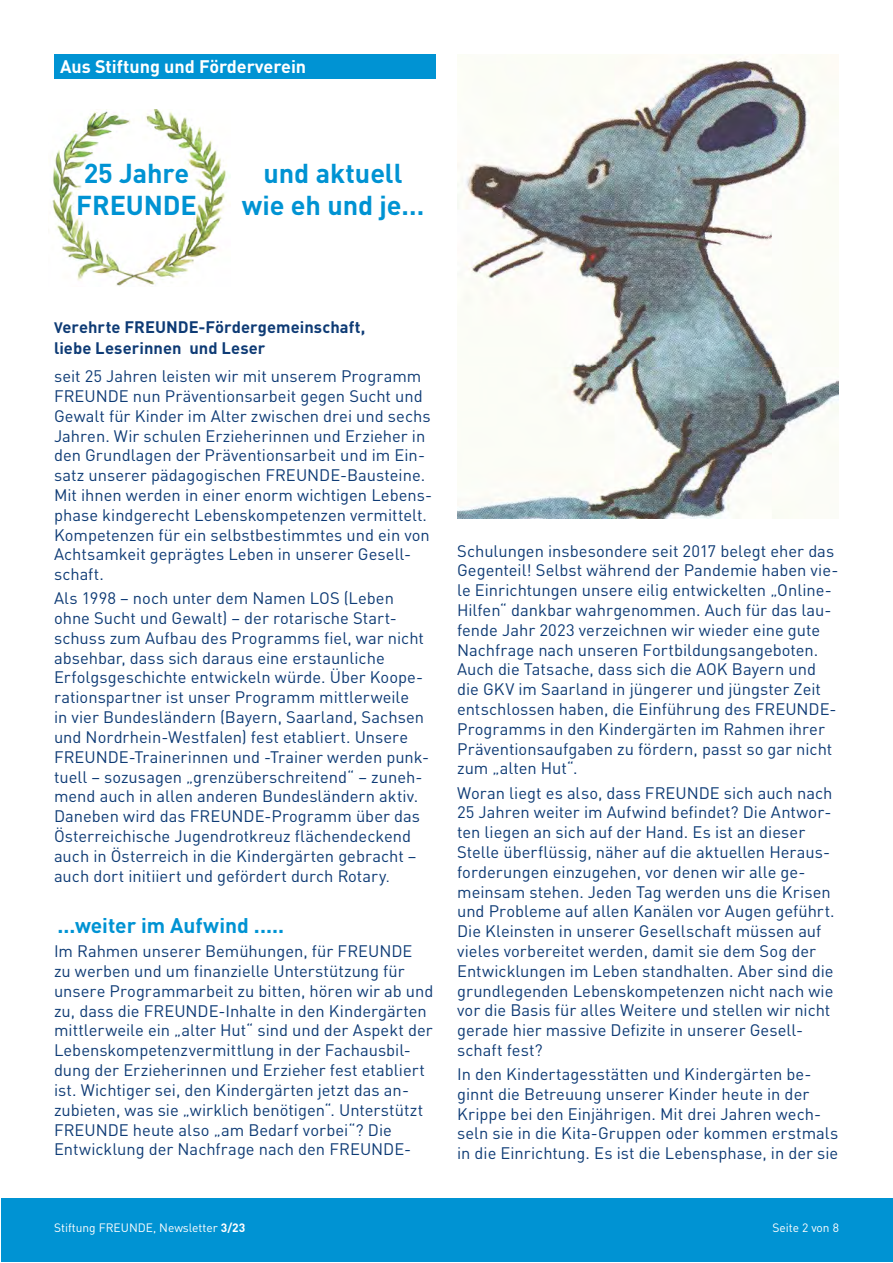
<style>
.page{position:relative;width:893px;height:1263px;background:#fff}
.page>*{position:absolute;margin:0;border:0;box-sizing:border-box;transform-origin:0 0}
.t1{font:700 27px/32.4px "DIN Pro";letter-spacing:-.005em;color:#0093d3}
.t2{font:700 21px "DIN Pro";color:#0093d3}
.t3{font:700 18px "DIN Pro";color:#fff}
.t4{font:16.5px/19.8px "DIN Pro";color:#0e3b75}
.t5{font:700 16.5px "DIN Pro";letter-spacing:.005em;color:#0e3b75}
.t6{font:12px "DIN Pro";color:#fff}
.s1{font-size:15px}
.s2{font-weight:700}
</style>
<div class="page">
<div style="left:1px;top:1198px;width:891px;height:64px;background:#0093d3"></div>
<div style="left:54px;top:54px;width:382px;height:25px;background:#0093d3"></div>
<img style="left:457px;top:54px;width:382px;height:465px">
<img style="left:52px;top:110px;width:175px;height:176px">
<p class="t3" style="left:60px;top:51px;width:248px">Aus Stiftung und Förderverein</p>
<p class="t1" style="left:76px;top:153px;width:122px">25 Jahre<br>FREUNDE</p>
<p class="t1" style="left:263px;top:154px;width:140px">und aktuell</p>
<p class="t1" style="left:242px;top:186px;width:184px">wie eh und je…</p>
<p class="t5" style="left:54px;top:314px;width:313px"><span class="s1">V</span>erehrte FREUNDE-Fördergemeinschaft,</p>
<p class="t5" style="left:54px;top:334px;width:213px">liebe Leserinnen und Leser</p>
<p class="t4" style="left:54px;top:365px;width:380px">seit 25 Jahren leisten wir mit unserem Programm FREUNDE nun Präventionsarbeit gegen Sucht und Gewalt für Kinder im Alter zwischen drei und sechs Jahren. Wir schulen Erzieherinnen und Erzieher in den Grundlagen der Präventionsarbeit und im Ein&shy;satz unserer pädagogischen FREUNDE-Bausteine.<br>Mit ihnen werden in einer enorm wichtigen Lebens&shy;phase kindgerecht Lebenskompetenzen vermittelt.<br>Kompetenzen für ein selbstbestimmtes und ein von Achtsamkeit geprägtes Leben in unserer Gesell&shy;schaft.</p>
<p class="t4" style="left:54px;top:587px;width:377px">Als 1998 – noch unter dem Namen LOS (Leben ohne Sucht und Gewalt) – der rotarische Start&shy;schuss zum Aufbau des Programms fiel, war nicht absehbar, dass sich daraus eine erstaunliche Erfolgsgeschichte entwickeln würde. Über Koope&shy;rationspartner ist unser Programm mittlerweile<br>in vier Bundesländern (Bayern, Saarland, Sachsen und Nordrhein-Westfalen) fest etabliert. Unsere FREUNDE-Trainerinnen und -Trainer werden punk&shy;tuell – sozusagen „grenzüberschreitend“ – zuneh&shy;mend auch in allen anderen Bundesländern aktiv.<br>Daneben wird das FREUNDE-Programm über das Österreichische Jugendrotkreuz flächendeckend auch in Österreich in die Kindergärten gebracht – auch dort initiiert und gefördert durch Rotary<span class="s1">.</span></p>
<p class="t2" style="left:57px;top:908px;width:228px">...weiter im Aufwind .....</p>
<p class="t4" style="left:54px;top:940px;width:381px">Im Rahmen unserer Bemühungen, für FREUNDE<br>zu werben und um finanzielle Unterstützung für unsere Programmarbeit zu bitten, hören wir ab und zu, dass die FREUNDE-Inhalte in den Kindergärten mittlerweile ein „alter Hut“ sind und der Aspekt der Lebenskompetenzvermittlung in der Fachausbil&shy;dung der Erzieherinnen und Erzieher fest etabliert ist. Wichtiger sei, den Kindergärten jetzt das an&shy;zubieten, was sie „wirklich benötigen“. Unterstützt FREUNDE heute also „am Bedarf vorbei“? Die Entwicklung der Nachfrage nach den FREUNDE-</p>
<p class="t4" style="left:457px;top:539px;width:383px">Schulungen insbesondere seit 2017 belegt eher das Gegenteil! Selbst während der Pandemie haben vie&shy;le Einrichtungen unsere eilig entwickelten „Online-Hilfen“ dankbar wahrgenommen. Auch für das lau&shy;fende Jahr 2023 verzeichnen wir wieder eine gute Nachfrage nach unseren Fortbildungsangeboten.<br>Auch die Tatsache, dass sich die AOK Bayern und die GKV im Saarland in jüngerer und jüngster Zeit entschlossen haben, die Einführung des FREUNDE-Programms in den Kindergärten im Rahmen ihrer Präventionsaufgaben zu fördern, passt so gar nicht zum „alten Hut“.</p>
<p class="t4" style="left:457px;top:781px;width:379px">Woran liegt es also, dass FREUNDE sich auch nach 25 Jahren weiter im Aufwind befindet? Die Antwor&shy;ten liegen an sich auf der Hand. Es ist an dieser Stelle überflüssig, näher auf die aktuellen Heraus&shy;forderungen einzugehen, vor denen wir alle ge&shy;meinsam stehen. Jeden Tag werden uns die Krisen und Probleme auf allen Kanälen vor Augen geführt.<br>Die Kleinsten in unserer Gesellschaft müssen auf vieles vorbereitet werden, damit sie dem Sog der Entwicklungen im Leben standhalten. Aber sind die grundlegenden Lebenskompetenzen nicht nach wie vor die Basis für alles Weitere und stellen wir nicht gerade hier massive Defizite in unserer Gesell&shy;schaft fest?</p>
<p class="t4" style="left:457px;top:1062px;width:383px">In den Kindertagesstätten und Kindergärten be&shy;ginnt die Betreuung unserer Kinder heute in der Krippe bei den Einjährigen. Mit drei Jahren wech&shy;seln sie in die Kita-Gruppen oder kommen erstmals in die Einrichtung. Es ist die Lebensphase, in der sie</p>
<p class="t6" style="left:54px;top:1218px;width:193px">Stiftung FREUNDE, Newsletter <span class="s2">3/23</span></p>
<p class="t6" style="left:772px;top:1218px;width:68px">Seite 2 von 8</p>
</div>
